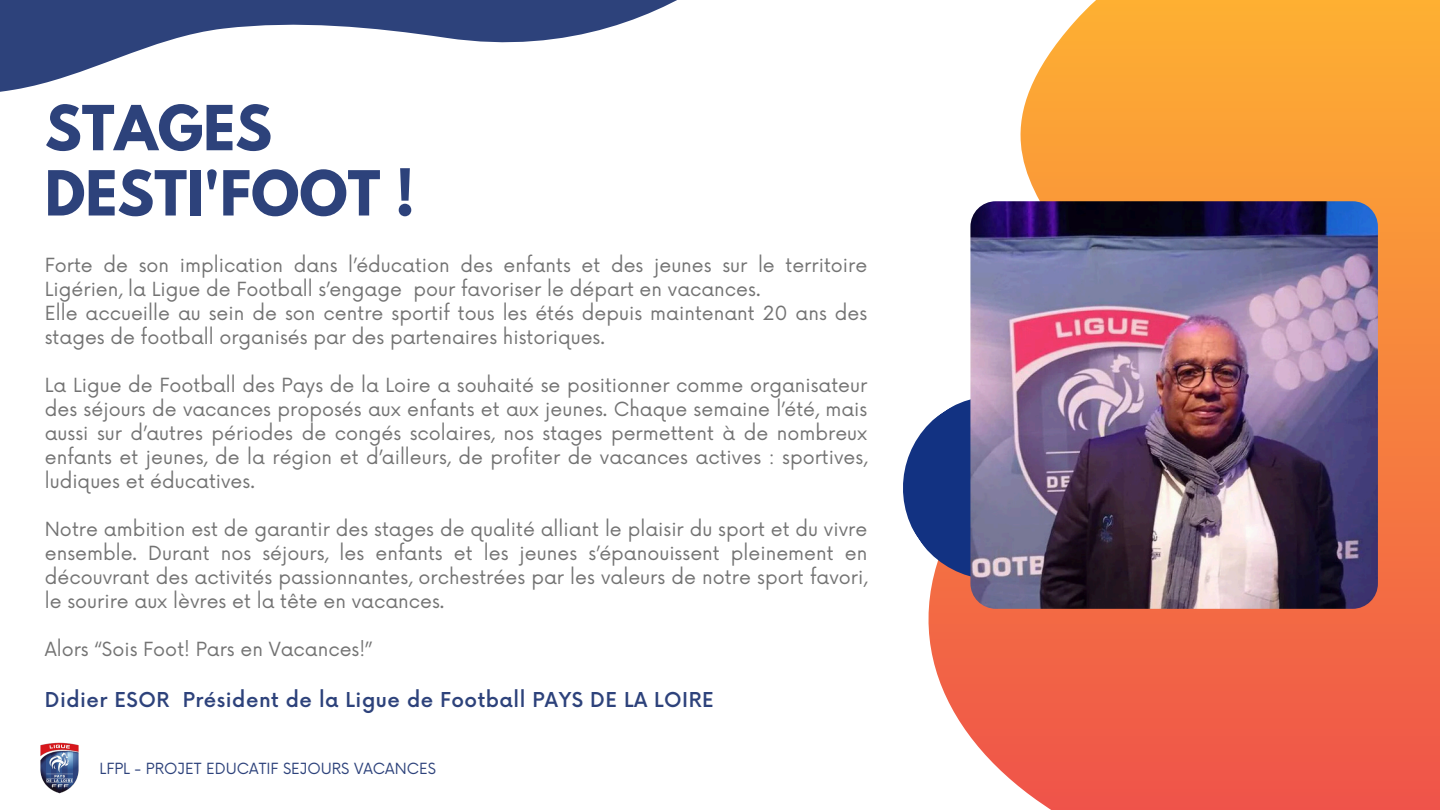
<style>
.page{position:relative;width:1440px;height:810px;background:#fff}
.page>*{position:absolute;margin:0;border:0;box-sizing:border-box;transform-origin:0 0}
.t1{font:700 55px/65.2px "League Spartan";color:#2d427b}
.t2{font:500 20px "Now";letter-spacing:.025em;color:#2d427b}
.t3{font:19px/24px "Now";color:#737373;text-align:justify}
.t4{font:15px "Now";color:#2d427b}
</style>
<div class="page">
<svg style="left:928px;top:0;width:512px;height:810px"></svg>
<svg style="left:903px;top:383px;width:68px;height:209px"></svg>
<svg style="left:0;top:0;width:677px;height:92px"></svg>
<img style="left:970px;top:201px;width:408px;height:408px;border-radius:25px">
<img style="left:40px;top:742px;width:39px;height:52px">
<h3 class="t1" style="left:45px;top:103px;width:371px">STAGES<br>DESTI'FOOT !</h3>
<p class="t3" style="left:45px;top:254px;width:824px;text-align:left">Forte de son implication dans l’éducation des enfants et des jeunes sur le territoire Ligérien, la Ligue de Football s’engage pour favoriser le départ en vacances.<br>Elle accueille au sein de son centre sportif tous les étés depuis maintenant 20 ans des stages de football organisés par des partenaires historiques.</p>
<p class="t3" style="left:45px;top:374px;width:824px">La Ligue de Football des Pays de la Loire a souhaité se positionner comme organisateur des séjours de vacances proposés aux enfants et aux jeunes. Chaque semaine l’été, mais aussi sur d’autres périodes de congés scolaires, nos stages permettent à de nombreux enfants et jeunes, de la région et d’ailleurs, de profiter de vacances actives : sportives, ludiques et éducatives.</p>
<h1 class="t3" style="left:45px;top:518px;width:824px">Notre ambition est de garantir des stages de qualité alliant le plaisir du sport et du vivre ensemble. Durant nos séjours, les enfants et les jeunes s’épanouissent pleinement en découvrant des activités passionnantes, orchestrées par les valeurs de notre sport favori, le sourire aux lèvres et la tête en vacances.</h1>
<h3 class="t3" style="left:45px;top:638px;width:329px">Alors “Sois Foot! Pars en Vacances!”</h3>
<h3 class="t2" style="left:45px;top:689px;width:671px">Didier ESOR Président de la Ligue de Football PAYS DE LA LOIRE</h3>
<h2 class="t4" style="left:99px;top:760px;width:338px">LFPL - PROJET EDUCATIF SEJOURS VACANCES</h2>
</div>
